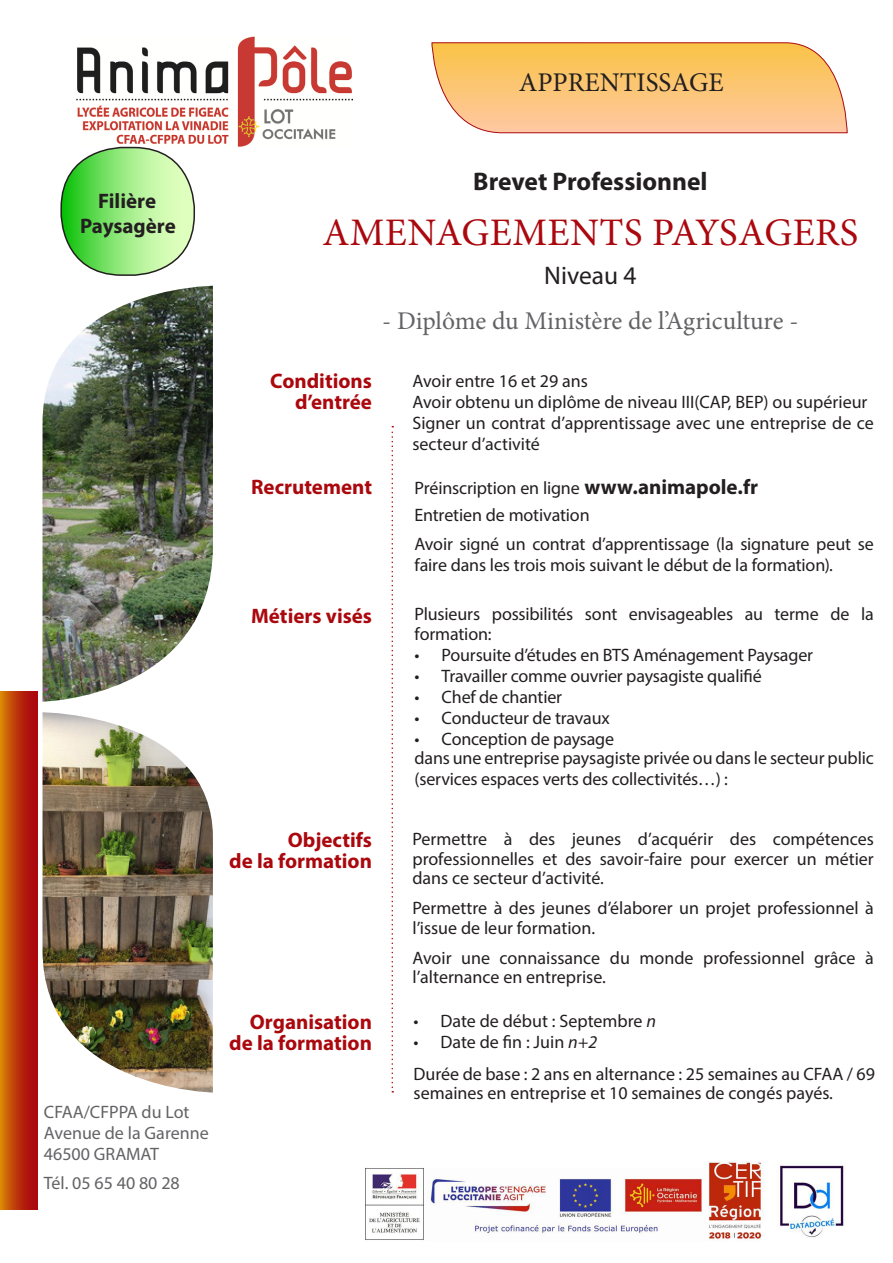
<style>
.page{position:relative;width:893px;height:1263px;background:#fff}
.page>*{position:absolute;margin:0;border:0;box-sizing:border-box;transform-origin:0 0}
.t1{font:39px "Minion Pro";letter-spacing:.01em;color:#ab080e}
.t2{font:27px "Minion Pro";color:#231f20}
.t3{font:25.5px "Minion Pro";letter-spacing:-.005em;color:#636366}
.t4{font:700 25.5px "Myriad Pro";color:#231f20}
.t5{font:25.5px "Myriad Pro";color:#231f20}
.t6{font:700 21px "Myriad Pro";color:#ab080e}
.t7{font:700 21px/25.2px "Myriad Pro";color:#231f20;text-align:center}
.t8{font:18px/19.5px "Myriad Pro";letter-spacing:-.005em;color:#231f20}
.t9{font:18px "Myriad Pro";color:#636366}
.s1{font-weight:700;font-size:21px}
.s2{font-style:italic}
</style>
<div class="page">
<img style="left:366px;top:1162px;width:478px;height:78px">
<img style="left:43px;top:286px;width:170px;height:416px">
<img style="left:43px;top:712px;width:170px;height:380px">
<svg style="left:391px;top:426px;width:2px;height:666px"></svg>
<svg style="left:0;top:691px;width:37px;height:519px;background:#bc380a"></svg>
<img style="left:77px;top:36px;width:276px;height:112px">
<svg style="left:431px;top:42px;width:417px;height:91px;background:#fac57b"></svg>
<svg style="left:61px;top:148px;width:133px;height:127px"></svg>
<div style="left:60px;top:147px;width:135px;height:129px;border:2px solid #231f20;border-radius:61px"></div>
<p class="t2" style="left:519px;top:64px;width:206px">APPRENTISSAGE</p>
<p class="t7" style="left:80px;top:188px;width:97px">Filière<br>Paysagère</p>
<p class="t9" style="left:44px;top:1100px;width:147px">CFAA/CFPPA du Lot</p>
<p class="t9" style="left:44px;top:1121px;width:166px">Avenue de la Garenne</p>
<p class="t9" style="left:44px;top:1142px;width:117px">46500 GRAMAT</p>
<p class="t9" style="left:44px;top:1171px;width:137px">Tél. 05 65 40 80 28</p>
<p class="t4" style="left:473px;top:165px;width:236px">Brevet Professionnel</p>
<p class="t1" style="left:322px;top:207px;width:537px">AMENAGEMENTS PAYSAGERS</p>
<p class="t5" style="left:544px;top:259px;width:94px">Niveau 4</p>
<p class="t3" style="left:382px;top:304px;width:418px">- Diplôme du Ministère de l’Agriculture -</p>
<p class="t6" style="left:270px;top:367px;width:103px">Conditions</p>
<p class="t6" style="left:295px;top:388px;width:79px">d’entrée</p>
<p class="t8" style="left:412px;top:371px;width:177px">Avoir entre 16 et 29 ans</p>
<p class="t8" style="left:412px;top:392px;width:456px">Avoir obtenu un diplôme de niveau III(CAP, BEP) ou supérieur</p>
<p class="t8" style="left:412px;top:412px;width:463px;line-height:21px">Signer un contrat d’apprentissage avec une entreprise de ce secteur d’activité</p>
<p class="t6" style="left:251px;top:473px;width:122px">Recrutement</p>
<p class="t8" style="left:415px;top:478px;width:345px">Préinscription en ligne <span class="s1">www.animapole.fr</span></p>
<p class="t8" style="left:415px;top:505px;width:177px">Entretien de motivation</p>
<p class="t8" style="left:415px;top:533px;width:461px;line-height:21px">Avoir signé un contrat d’apprentissage (la signature peut se faire dans les trois mois suivant le début de la formation).</p>
<p class="t6" style="left:251px;top:602px;width:123px">Métiers visés</p>
<p class="t8" style="left:415px;top:604px;width:461px">Plusieurs possibilités sont envisageables au terme de la formation:</p>
<p class="t8" style="left:415px;top:645px;width:400px">• Poursuite d’études en BTS Aménagement Paysager</p>
<p class="t8" style="left:415px;top:666px;width:349px">• Travailler comme ouvrier paysagiste qualifié</p>
<p class="t8" style="left:415px;top:687px;width:149px">• Chef de chantier</p>
<p class="t8" style="left:415px;top:708px;width:197px">• Conducteur de travaux</p>
<p class="t8" style="left:415px;top:729px;width:201px">• Conception de paysage</p>
<p class="t8" style="left:415px;top:747px;width:461px;line-height:21px">dans une entreprise paysagiste privée ou dans le secteur public (services espaces verts des collectivités…) :</p>
<p class="t6" style="left:288px;top:826px;width:86px">Objectifs</p>
<p class="t6" style="left:229px;top:847px;width:144px">de la formation</p>
<p class="t8" style="left:412px;top:829px;width:463px;text-align:justify">Permettre à des jeunes d’acquérir des compétences professionnelles et des savoir-faire pour exercer un métier dans ce secteur d’activité.</p>
<p class="t8" style="left:412px;top:898px;width:463px">Permettre à des jeunes d’élaborer un projet professionnel à l’issue de leur formation.</p>
<p class="t8" style="left:412px;top:947px;width:463px">Avoir une connaissance du monde professionnel grâce à l’alternance en entreprise.</p>
<p class="t6" style="left:250px;top:1009px;width:124px">Organisation</p>
<p class="t6" style="left:229px;top:1030px;width:144px">de la formation</p>
<p class="t8" style="left:414px;top:1011px;width:244px">• Date de début : Septembre <span class="s2">n</span></p>
<p class="t8" style="left:414px;top:1032px;width:185px">• Date de fin : Juin <span class="s2">n+2</span></p>
<p class="t8" style="left:414px;top:1064px;width:463px">Durée de base : 2 ans en alternance : 25 semaines au CFAA / 69 semaines en entreprise et 10 semaines de congés payés.</p>
</div>
